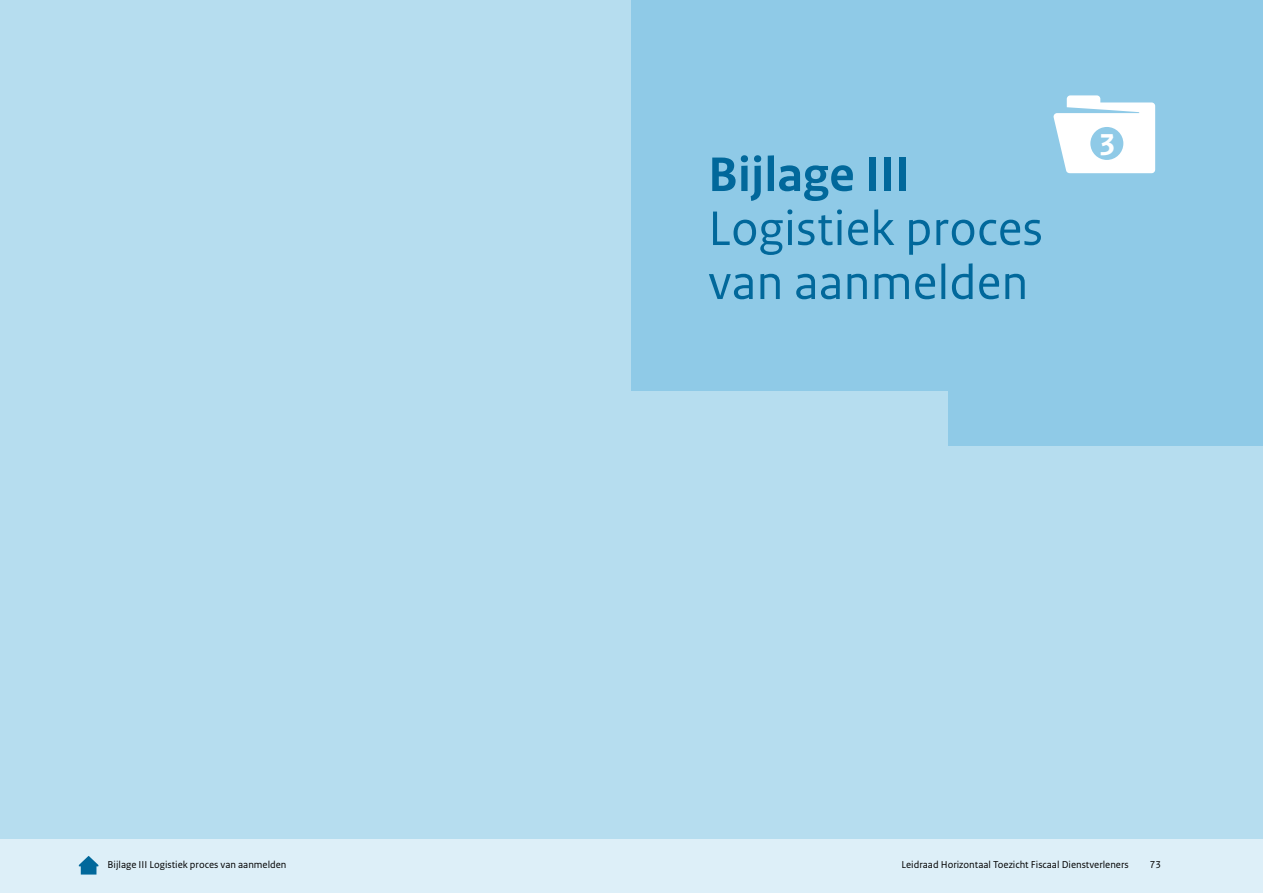
<style>
.page{position:relative;width:1263px;height:893px;background:#b6ddef}
.page>*{position:absolute;margin:0;border:0;box-sizing:border-box;transform-origin:0 0}
.t1{font:51px/54px "Rijksoverheid Sans Text";color:#01689b}
.t2{font:700 51px "Rijksoverheid Sans Text";color:#01689b}
.t3{font:700 31.8px "Rijksoverheid Sans Text";color:#fff}
.t4{font:10.5px "Rijksoverheid Sans Text";color:#000}
</style>
<div class="page">
<div style="left:0;top:839px;width:1263px;height:54px;background:#ddeff8"></div>
<svg style="left:79px;top:856px;width:19px;height:18px"></svg>
<div style="left:949px;top:388px;width:314px;height:58px;background:#8fcae7"></div>
<div style="left:631px;top:0;width:632px;height:391px;background:#8fcae7"></div>
<svg style="left:1053px;top:95px;width:102px;height:78px"></svg>
<div style="left:1090px;top:127px;width:33px;height:33px;background:#8fcae7;border-radius:50%"></div>
<h1 class="t2" style="left:708px;top:146px;width:204px">Bijlage III</h1>
<h1 class="t1" style="left:708px;top:202px;width:336px">Logistiek proces van aanmelden</h1>
<h2 class="t3" style="left:1099px;top:127px;width:18px">3</h2>
<p class="t4" style="left:108px;top:859px;width:180px">Bijlage III Logistiek proces van aanmelden</p>
<p class="t4" style="left:901px;top:859px;width:229px">Leidraad Horizontaal Toezicht Fiscaal Dienstverleners</p>
<p class="t4" style="left:1150px;top:859px;width:13px">73</p>
</div>
